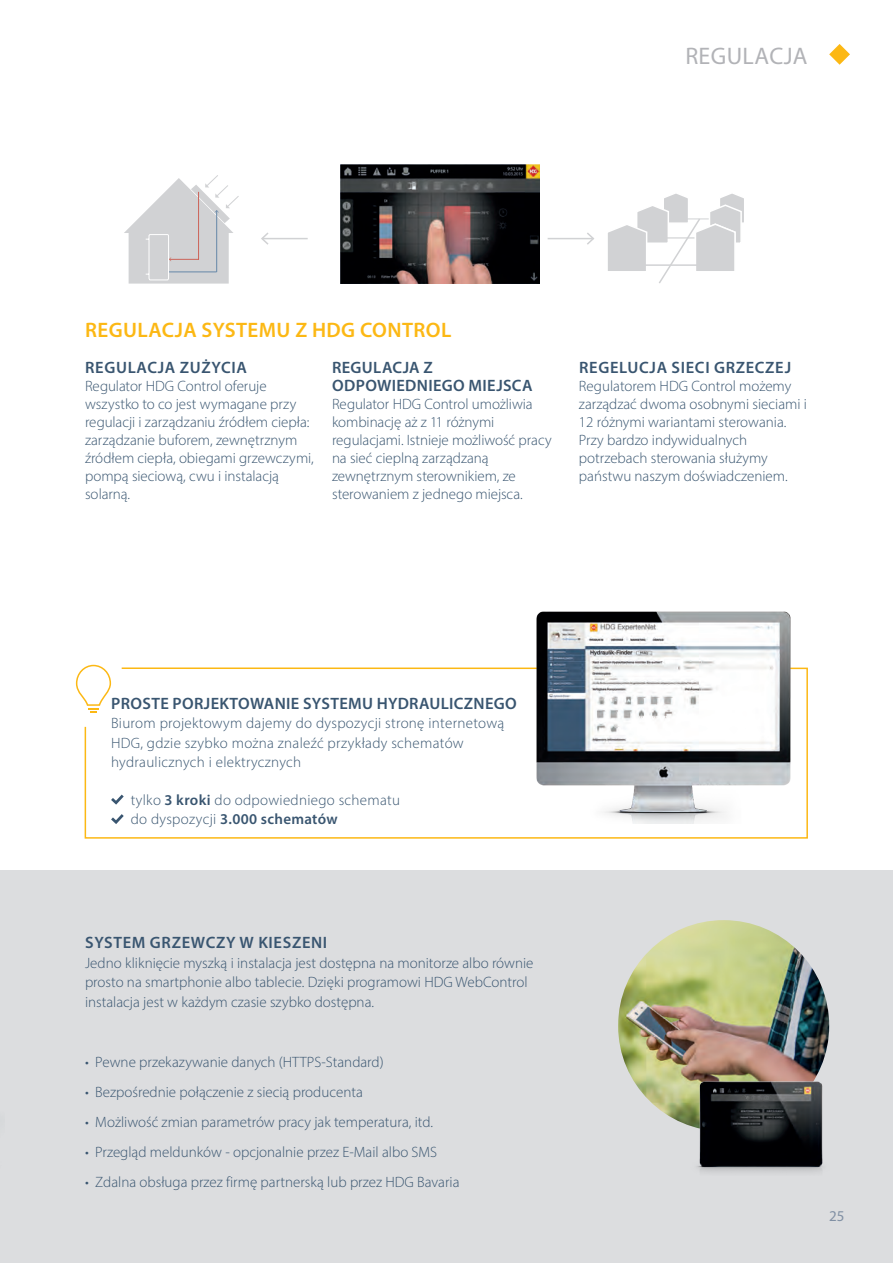
<style>
.page{position:relative;width:893px;height:1263px;background:#fff}
.page>*{position:absolute;margin:0;border:0;box-sizing:border-box;transform-origin:0 0}
.t1{font:24px "Myriad Pro";letter-spacing:.015em;color:#b2b3b7}
.Seitenüberschrift{font:600 21px "Myriad Pro";letter-spacing:.02em;color:#fcb814}
.Grundtext{font:600 16.5px/18px "Myriad Pro";letter-spacing:.025em;color:#395570}
.Grundtext-2{font:300 15px/18px "Myriad Pro";color:#395570}
.Grundtext_technisch{font:300 15px/19.5px "Myriad Pro";color:#395570}
.Grundtext-3{font:300 15px/19.5px "Myriad Pro";letter-spacing:.02em;color:#395570}
.Grundtext-4{font:600 15px "Myriad Pro";letter-spacing:.02em;color:#395570}
.t2{font:15px "Myriad Pro";color:#8190a4}
.s1{font-weight:600}
.s2{font-weight:300}
</style>
<div class="page">
<div style="left:0;top:871px;width:893px;height:392px;background:#dcdddf"></div>
<svg style="left:84px;top:667px;width:724px;height:172px"></svg>
<svg style="left:111px;top:795px;width:13px;height:10px"></svg>
<svg style="left:111px;top:814px;width:13px;height:10px"></svg>
<img style="left:340px;top:165px;width:199px;height:119px">
<svg style="left:124px;top:175px;width:115px;height:109px"></svg>
<svg style="left:608px;top:193px;width:136px;height:90px"></svg>
<hr style="left:641px;top:264px;width:57px;height:2px;background:#d1d2d4">
<hr style="left:548px;top:238px;width:45px;height:1px;background:#d1d2d4">
<svg style="left:585px;top:233px;width:9px;height:12px"></svg>
<hr style="left:262px;top:238px;width:46px;height:1px;background:#d1d2d4">
<svg style="left:261px;top:232px;width:9px;height:13px"></svg>
<svg style="left:75px;top:664px;width:37px;height:49px"></svg>
<svg style="left:829px;top:44px;width:21px;height:21px"></svg>
<img style="left:618px;top:920px;width:211px;height:211px;border-radius:106px">
<img style="left:690px;top:1073px;width:133px;height:100px">
<img style="left:516px;top:611px;width:290px;height:212px">
<p class="t1" style="left:685px;top:41px;width:124px">REGULACJA</p>
<p class="Seitenüberschrift" style="left:85px;top:317px;width:368px">REGULACJA SYSTEMU Z HDG CONTROL</p>
<p class="Grundtext" style="left:85px;top:358px;width:163px">REGULACJA ZUŻYCIA</p>
<p class="Grundtext-2" style="left:85px;top:377px;width:230px">Regulator HDG Control oferuje wszystko to co jest wymagane przy regulacji i zarządzaniu źródłem ciepła: zarządzanie buforem, zewnętrznym źródłem ciepła, obiegami grzewczymi, pompą sieciową, cwu i instalacją solarną.</p>
<p class="Grundtext" style="left:332px;top:358px;width:202px">REGULACJA Z<br>ODPOWIEDNIEGO MIEJSCA</p>
<p class="Grundtext-2" style="left:332px;top:395px;width:221px">Regulator HDG Control umożliwia kombinację aż z 11 różnymi regulacjami. Istnieje możliwość pracy na sieć cieplną zarządzaną zewnętrznym sterownikiem, ze sterowaniem z jednego miejsca.</p>
<p class="Grundtext" style="left:579px;top:358px;width:214px">REGELUCJA SIECI GRZECZEJ</p>
<p class="Grundtext-2" style="left:579px;top:377px;width:230px">Regulatorem HDG Control możemy zarządzać dwoma osobnymi sieciami i<br>12 różnymi wariantami sterowania.<br>Przy bardzo indywidualnych potrzebach sterowania służymy</p>
<p class="Grundtext-2" style="left:579px;top:467px;width:210px">państwu naszym doświadczeniem.</p>
<p class="Grundtext" style="left:111px;top:694px;width:407px">PROSTE PORJEKTOWANIE SYSTEMU HYDRAULICZNEGO</p>
<p class="Grundtext-3" style="left:111px;top:713px;width:395px">Biurom projektowym dajemy do dyspozycji stronę internetową<br>HDG, gdzie szybko można znaleźć przykłady schematów hydraulicznych i elektrycznych</p>
<p class="Grundtext-3" style="left:131px;top:790px;width:271px">tylko <span class="s1">3 kroki</span> do odpowiedniego schematu</p>
<p class="Grundtext-4" style="left:131px;top:809px;width:208px"><span class="s2">do dyspozycji</span> 3.000 schematów</p>
<p class="Grundtext" style="left:85px;top:933px;width:244px">SYSTEM GRZEWCZY W KIESZENI</p>
<p class="Grundtext_technisch" style="left:85px;top:953px;width:450px">Jedno kliknięcie myszką i instalacja jest dostępna na monitorze albo równie prosto na smartphonie albo tablecie. Dzięki programowi HDG WebControl instalacja jest w każdym czasie szybko dostępna.</p>
<p class="Grundtext_technisch" style="left:85px;top:1052px;width:300px">• Pewne przekazywanie danych (HTTPS-Standard)</p>
<p class="Grundtext_technisch" style="left:85px;top:1082px;width:279px">• Bezpośrednie połączenie z siecią producenta</p>
<p class="Grundtext_technisch" style="left:85px;top:1112px;width:349px">• Możliwość zmian parametrów pracy jak temperatura, itd.</p>
<p class="Grundtext_technisch" style="left:85px;top:1142px;width:354px">• Przegląd meldunków - opcjonalnie przez E-Mail albo SMS</p>
<p class="Grundtext_technisch" style="left:85px;top:1172px;width:376px">• Zdalna obsługa przez firmę partnerską lub przez HDG Bavaria</p>
<p class="t2" style="left:829px;top:1207px;width:17px">25</p>
</div>
